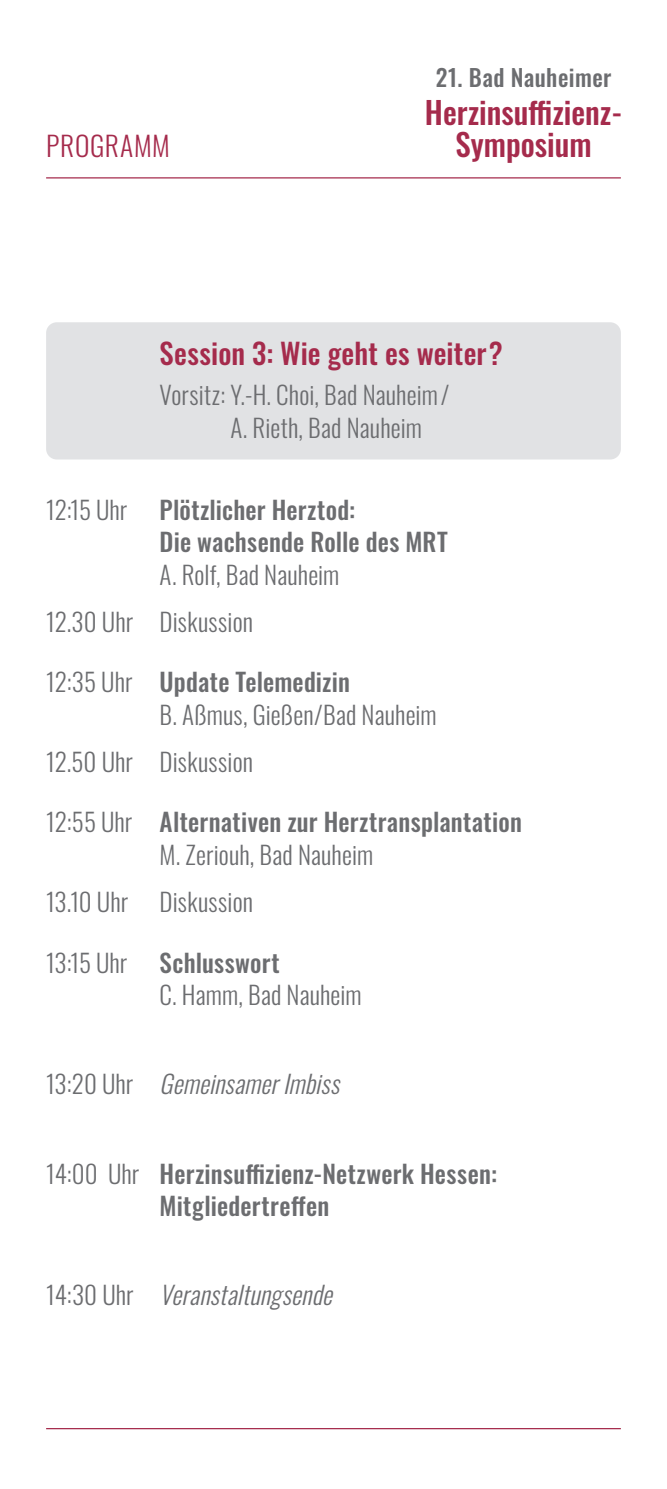
<style>
.page{position:relative;width:667px;height:1489px;background:#fff}
.page>*{position:absolute;margin:0;border:0;box-sizing:border-box;transform-origin:0 0}
.t1{font:500 31px/32px "Oswald";color:#a52b4c;text-align:center}
.t2{font:500 28.75px "Oswald";letter-spacing:.005em;color:#a52b4c}
.t3{font:300 27.5px "Oswald";letter-spacing:.025em;color:#a52b4c}
.t4{font:300 25px/32.5px "Oswald";letter-spacing:.005em;color:#6c6d70}
.t5{font:500 25px/32.5px "Oswald";letter-spacing:.01em;color:#6c6d70}
.t6{font:italic 300 25px "Oswald";color:#6c6d70}
.t7{font:500 23.5px "Oswald";letter-spacing:.02em;color:#6c6d70}
.s1{font-weight:500}
.s2{font-weight:300}
.s3{font-style:normal}
</style>
<div class="page">
<hr style="left:46px;top:177px;width:574px;height:1px;background:#a52b4c">
<div style="left:46px;top:322px;width:574px;height:137px;background:#e1e2e4;border-radius:11px"></div>
<hr style="left:46px;top:1427px;width:574px;height:1px;background:#a52b4c">
<p class="t3" style="left:46px;top:121px;width:125px">PROGRAMM</p>
<p class="t7" style="left:435px;top:65px;width:177px">21. Bad Nauheimer</p>
<p class="t1" style="left:424px;top:98px;width:199px">Herzinsuffizienz-<br>Symposium</p>
<p class="t2" style="left:159px;top:339px;width:344px">Session 3: Wie geht es weiter?</p>
<p class="t4" style="left:230px;top:376px;width:220px;text-indent:-71px">Vorsitz: Y.-H. Choi, Bad Nauheim/<br>A. Rieth, Bad Nauheim</p>
<p class="t4" style="left:46px;top:490px;width:83px">12:15 Uhr</p>
<p class="t5" style="left:159px;top:495px;width:289px">Plötzlicher Herztod:<br>Die wachsende Rolle des MRT</p>
<p class="t4" style="left:46px;top:548px;width:294px;line-height:46.8px;text-indent:113px">A. Rolf, Bad Nauheim<br>12.30 Uhr Diskussion</p>
<p class="t4" style="left:159px;top:663px;width:278px;text-indent:-113px">12:35 Uhr <span class="s1">Update Telemedizin<br></span>B. Aßmus, Gießen/Bad Nauheim</p>
<p class="t4" style="left:46px;top:742px;width:208px">12.50 Uhr Diskussion</p>
<p class="t5" style="left:159px;top:807px;width:363px;text-indent:-113px"><span class="s2">12:55 Uhr</span> Alternativen zur Herztransplantation<br><span class="s2">M. Zeriouh, Bad Nauheim</span></p>
<p class="t4" style="left:46px;top:882px;width:83px">13.10 Uhr</p>
<p class="t4" style="left:159px;top:882px;width:95px">Diskussion</p>
<p class="t4" style="left:46px;top:943px;width:83px">13:15 Uhr</p>
<p class="t5" style="left:159px;top:947px;width:122px">Schlusswort</p>
<p class="t4" style="left:159px;top:975px;width:203px">C. Hamm, Bad Nauheim</p>
<p class="t6" style="left:46px;top:1061px;width:303px"><span class="s3">1 3 : 2 0 U h r</span> GemeinsamerImbiss</p>
<p class="t5" style="left:159px;top:1158px;width:338px;text-indent:-113px"><span class="s2">14:00 Uhr</span> Herzinsuffizienz-Netzwerk Hessen:<br>Mitgliedertreffen</p>
<p class="t6" style="left:46px;top:1272px;width:295px"><span class="s3">1 4 : 3 0 U h r</span> Veranstaltungsende</p>
</div>
